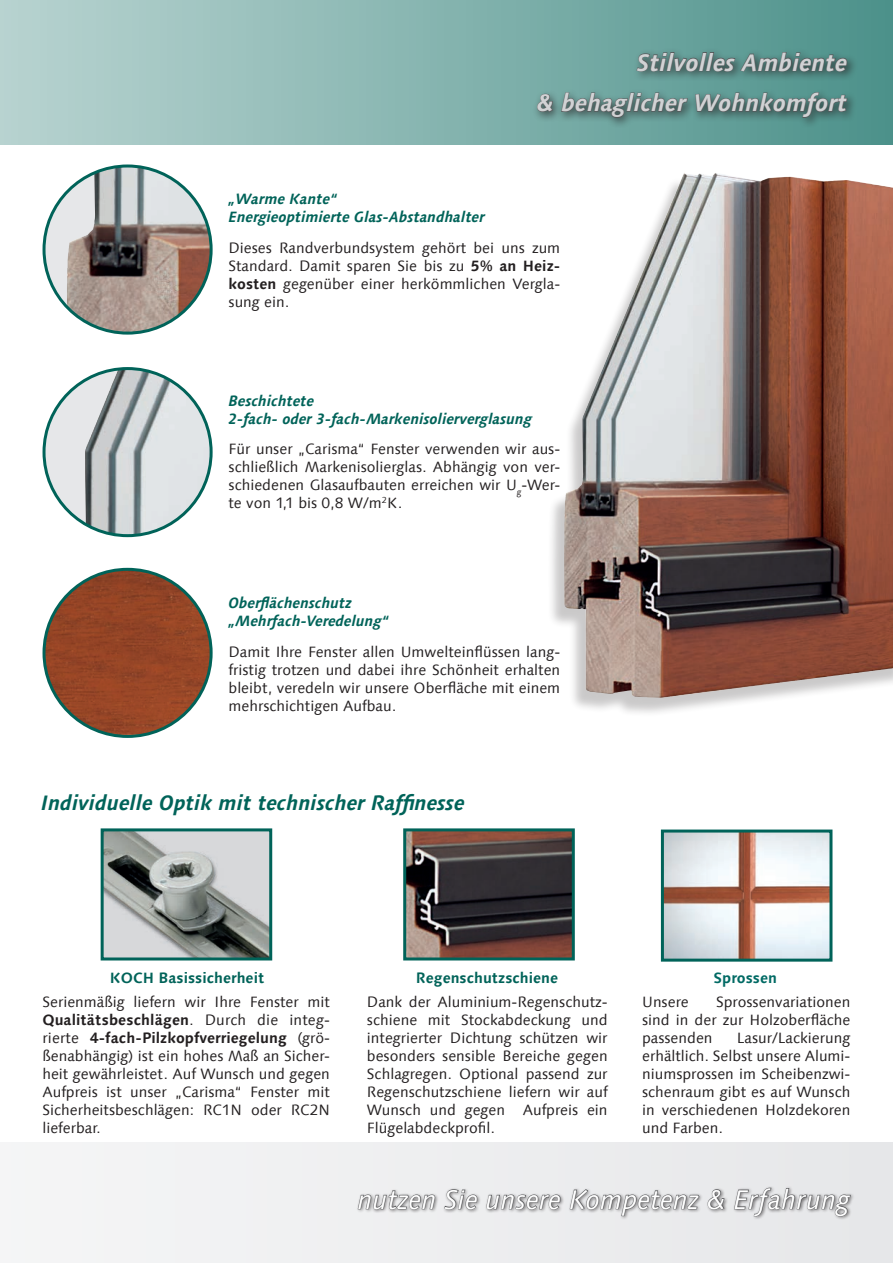
<style>
.page{position:relative;width:893px;height:1263px;background:#fff}
.page>*{position:absolute;margin:0;border:0;box-sizing:border-box;transform-origin:0 0}
.t1{font:italic 27px "Linotype Syntax Com";color:#fff}
.t2{font:italic 700 24px "Linotype Syntax Com";color:#d1d2d4}
.t3{font:italic 700 21px "Linotype Syntax Com";color:#006359}
.t4{font:15px/18px "Linotype Syntax Com";color:#231f20;text-align:justify}
.t5{font:italic 700 15px "Linotype Syntax Com";color:#006359}
.t6{font:700 15px "Linotype Syntax Com";color:#006359}
.t7{font:700 15px "Linotype Syntax Com";color:#006a64}
.s1{font-weight:700}
</style>
<div class="page">
<img style="left:105px;top:832px;width:163px;height:124px">
<div style="left:101px;top:828px;width:171px;height:132px;border:3px solid #006359"></div>
<div style="left:547px;top:176px;width:346px;height:542px;background:#231f20;opacity:.24"></div>
<img style="left:593px;top:173px;width:92px;height:219px">
<div style="left:0;top:1142px;width:893px;height:121px;background:#efeff1"></div>
<div style="left:44px;top:166px;width:167px;height:167px;background:#e6e7e9;border-radius:50%"></div>
<img style="left:67px;top:166px;width:144px;height:167px">
<div style="left:44px;top:369px;width:167px;height:167px;background:#e6e7e9;border-radius:50%"></div>
<img style="left:85px;top:369px;width:126px;height:167px">
<img style="left:44px;top:570px;width:167px;height:166px">
<div style="left:0;top:0;width:893px;height:145px;background:linear-gradient(to right,#bad4d1,#4d928b)"></div>
<div style="left:632px;top:48px;width:226px;height:34px;background:#231f20;opacity:.75"></div>
<svg style="left:636px;top:52px;width:212px;height:20px;background:#517471"></svg>
<div style="left:533px;top:88px;width:325px;height:40px;background:#231f20;opacity:.75"></div>
<svg style="left:537px;top:93px;width:16px;height:19px"></svg>
<svg style="left:561px;top:92px;width:127px;height:26px;background:#5b7c79"></svg>
<svg style="left:695px;top:87px;width:153px;height:32px;background:#517c78"></svg>
<div style="left:356px;top:1185px;width:499px;height:35px;background:#231f20;opacity:.75"></div>
<svg style="left:358px;top:1190px;width:77px;height:19px"></svg>
<svg style="left:444px;top:1189px;width:33px;height:20px"></svg>
<svg style="left:487px;top:1195px;width:73px;height:14px"></svg>
<svg style="left:570px;top:1189px;width:129px;height:27px"></svg>
<svg style="left:708px;top:1189px;width:16px;height:20px"></svg>
<svg style="left:734px;top:1188px;width:117px;height:28px"></svg>
<img style="left:407px;top:832px;width:164px;height:124px">
<div style="left:403px;top:828px;width:172px;height:132px;border:3px solid #006359"></div>
<img style="left:665px;top:833px;width:163px;height:125px">
<div style="left:661px;top:829px;width:171px;height:133px;border:3px solid #006359"></div>
<p class="t2" style="left:637px;top:47px;width:212px">Stilvolles Ambiente</p>
<p class="t2" style="left:537px;top:87px;width:312px">&amp; behaglicher Wohnkomfort</p>
<p class="t5" style="left:229px;top:189px;width:110px">„Warme Kante“</p>
<p class="t5" style="left:229px;top:207px;width:258px">Energieoptimierte Glas-Abstandhalter</p>
<p class="t4" style="left:229px;top:239px;width:333px">Dieses Randverbundsystem gehört bei uns zum Standard. Damit sparen Sie bis zu <span class="s1">5% an Heiz&shy;kosten</span> gegenüber einer herkömmlichen Vergla&shy;sung ein.</p>
<p class="t5" style="left:229px;top:391px;width:87px">Beschichtete</p>
<p class="t5" style="left:229px;top:409px;width:305px">2-fach- oder 3-fach-Markenisolierverglasung</p>
<p class="t4" style="left:229px;top:440px;width:333px">Für unser „Carisma“ Fenster verwenden wir aus&shy;schließlich Markenisolierglas. Abhängig von ver&shy;schiedenen Glasaufbauten erreichen wir U<sub>g</sub>-Wer&shy;te von 1,1 bis 0,8 W/m<sup>2</sup>K.</p>
<p class="t5" style="left:229px;top:594px;width:125px">Oberflächenschutz</p>
<p class="t5" style="left:229px;top:612px;width:162px">„Mehrfach-Veredelung“</p>
<p class="t4" style="left:229px;top:643px;width:333px">Damit Ihre Fenster allen Umwelteinflüssen lang&shy;fristig trotzen und dabei ihre Schönheit erhalten bleibt, veredeln wir unsere Oberfläche mit einem mehrschichtigen Aufbau.</p>
<p class="t3" style="left:41px;top:789px;width:425px">Individuelle Optik mit technischer Raffinesse</p>
<p class="t6" style="left:110px;top:968px;width:156px">KOCH Basissicherheit</p>
<p class="t6" style="left:416px;top:968px;width:144px">Regenschutzschiene</p>
<p class="t7" style="left:713px;top:968px;width:65px">Sprossen</p>
<p class="t4" style="left:42px;top:992px;width:289px">Serienmäßig liefern wir Ihre Fenster mit <span class="s1">Qualitätsbeschlägen</span>. Durch die integ&shy;rierte <span class="s1">4-fach-Pilzkopfverriegelung</span> (grö&shy;ßenabhängig) ist ein hohes Maß an Sicher&shy;heit gewährleistet. Auf Wunsch und gegen Aufpreis ist unser „Carisma“ Fenster mit Sicherheitsbeschlägen: RC1N oder RC2N lieferbar.</p>
<p class="t4" style="left:367px;top:992px;width:242px">Dank der Aluminium-Regenschutz&shy;schiene mit Stockabdeckung und integrierter Dichtung schützen wir besonders sensible Bereiche gegen Schlagregen. Optional passend zur Regenschutzschiene liefern wir auf Wunsch und gegen Aufpreis ein Flügelabdeckprofil.</p>
<p class="t4" style="left:642px;top:992px;width:48px">Unsere</p>
<p class="t4" style="left:642px;top:992px;width:210px;text-indent:74px">Sprossenvariationen sind in der zur Holzoberfläche passenden</p>
<p class="t4" style="left:642px;top:1028px;width:210px;text-indent:95px">Lasur/Lackierung erhältlich. Selbst unsere Alumi&shy;niumsprossen im Scheibenzwi&shy;schenraum gibt es auf Wunsch in verschiedenen Holzdekoren und Farben.</p>
<p class="t1" style="left:358px;top:1183px;width:494px">nutzen Sie unsere Kompetenz &amp; Erfahrung</p>
</div>
